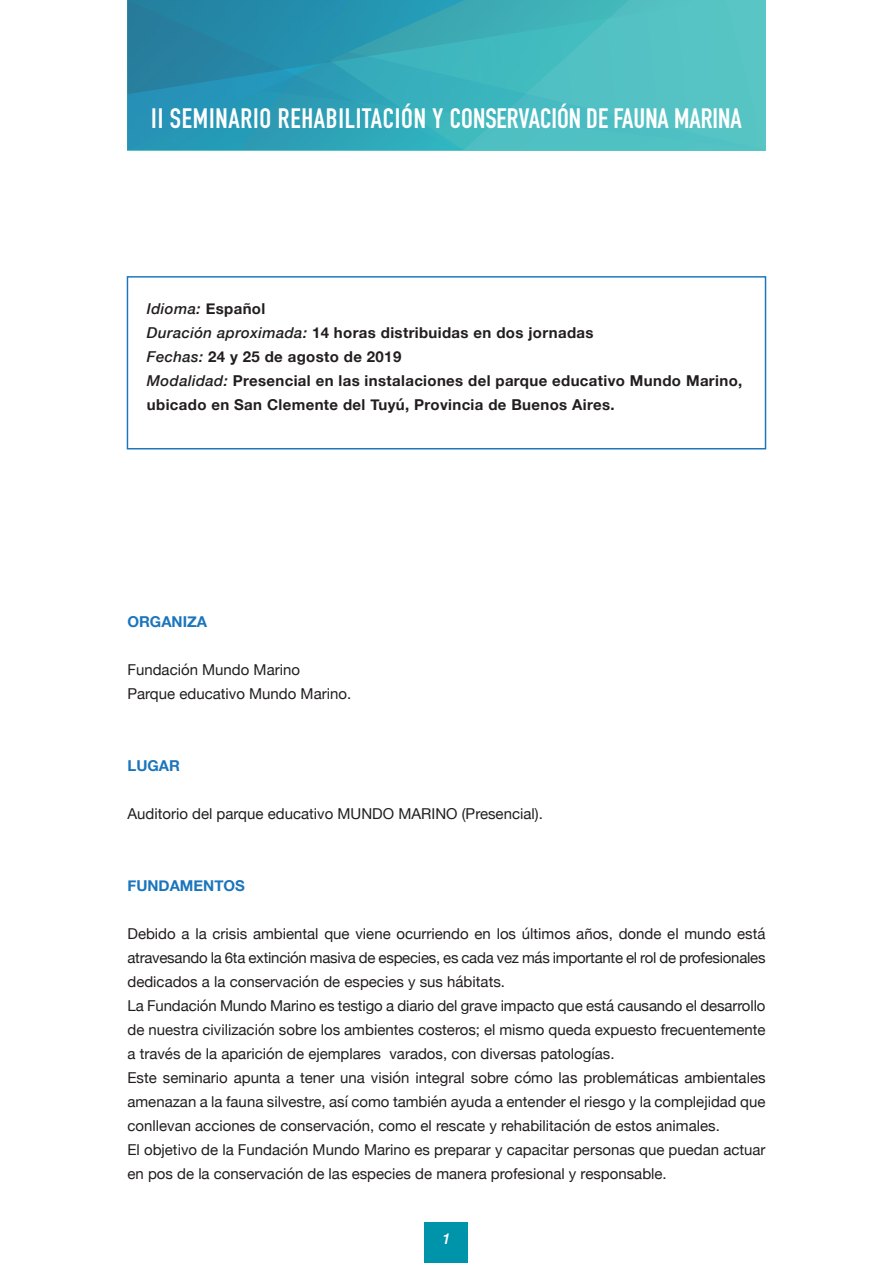
<style>
.page{position:relative;width:893px;height:1263px;background:#fff}
.page>*{position:absolute;margin:0;border:0;box-sizing:border-box;transform-origin:0 0}
.t1{font:700 27.75px "DIN Condensed";color:#fff}
.t2{font:15px/24px "Helvetica Neue";color:#221e1f}
.t3{font:700 15px/24px "Helvetica Neue";letter-spacing:.025em;color:#221e1f}
.t4{font:700 15px "Helvetica Neue";color:#1b75bc}
.t5{font:italic 500 15px "Helvetica Neue";color:#fff}
.s1{font-weight:500;font-style:italic}
</style>
<div class="page">
<svg style="left:465px;top:0;width:300px;height:150px;background:#50c0c3"></svg>
<svg style="left:127px;top:94px;width:337px;height:56px;background:#2c9fb7"></svg>
<svg style="left:127px;top:0;width:599px;height:94px;background:#39a5b5"></svg>
<div style="left:425px;top:1222px;width:43px;height:41px;background:#0094ab"></div>
<div style="left:127px;top:276px;width:639px;height:173px;border:1px solid #1b75bc"></div>
<h1 class="t1" style="left:151px;top:100px;width:592px">II SEMINARIO REHABILITACIÓN Y CONSERVACIÓN DE FAUNA MARINA</h1>
<p class="t3" style="left:147px;top:297px;width:597px"><span class="s1">Idioma:</span> Español<br><span class="s1">Duración aproximada:</span> 14 horas distribuidas en dos jornadas<br><span class="s1">Fechas:</span> 24 y 25 de agosto de 2019<br><span class="s1">Modalidad:</span> Presencial en las instalaciones del parque educativo Mundo Marino, ubicado en San Clemente del Tuyú, Provincia de Buenos Aires.</p>
<p class="t4" style="left:127px;top:610px;width:81px">ORGANIZA</p>
<p class="t2" style="left:127px;top:658px;width:225px">Fundación Mundo Marino<br>Parque educativo Mundo Marino.</p>
<p class="t4" style="left:127px;top:754px;width:54px">LUGAR</p>
<p class="t2" style="left:127px;top:802px;width:417px">Auditorio del parque educativo MUNDO MARINO (Presencial).</p>
<p class="t4" style="left:127px;top:874px;width:119px">FUNDAMENTOS</p>
<p class="t2" style="left:127px;top:922px;width:640px">Debido a la crisis ambiental que viene ocurriendo en los últimos años, donde el mundo está atravesando la 6ta extinción masiva de especies, es cada vez más importante el rol de profesionales dedicados a la conservación de especies y sus hábitats.<br>La Fundación Mundo Marino es testigo a diario del grave impacto que está causando el desarrollo de nuestra civilización sobre los ambientes costeros; el mismo queda expuesto frecuentemente a través de la aparición de ejemplares varados, con diversas patologías.<br>Este seminario apunta a tener una visión integral sobre cómo las problemáticas ambientales amenazan a la fauna silvestre, así como también ayuda a entender el riesgo y la complejidad que conllevan acciones de conservación, como el rescate y rehabilitación de estos animales.<br>El objetivo de la Fundación Mundo Marino es preparar y capacitar personas que puedan actuar en pos de la conservación de las especies de manera profesional y responsable.</p>
<p class="t5" style="left:442px;top:1226px;width:10px">1</p>
</div>
